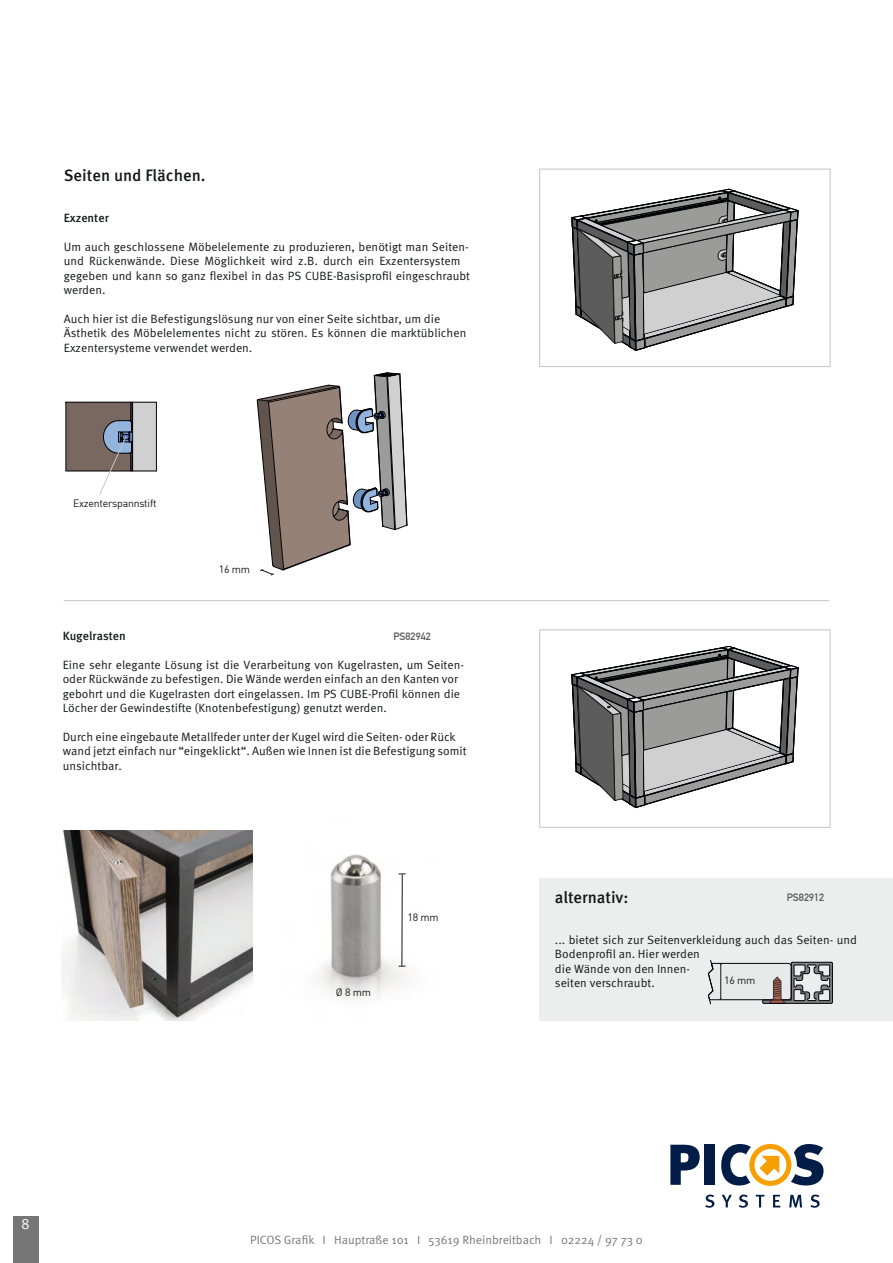
<style>
.page{position:relative;width:893px;height:1263px;background:#fff}
.page>*{position:absolute;margin:0;border:0;box-sizing:border-box;transform-origin:0 0}
.t1{font:500 16.5px "Meta Pro";color:#151616}
.t2{font:15px "Meta";color:#fff}
.t3{font:12px/14.4px "Meta Pro";color:#151616}
.t4{font:12px "Meta Pro";color:#757675}
.t5{font:500 12px "Meta Pro";color:#151616}
.t6{font:12px "Minion Pro";color:#151616}
.t7{font:10.5px "DIN";letter-spacing:-.02em;color:#151616}
.t8{font:700 10.5px "DIN Alternate";color:#5b5b5b}
</style>
<div class="page">
<svg style="left:670px;top:1145px;width:30px;height:40px"></svg>
<div style="left:704px;top:1145px;width:11px;height:40px;background:#001c47"></div>
<svg style="left:705px;top:1194px;width:9px;height:14px"></svg>
<svg style="left:722px;top:1195px;width:10px;height:12px"></svg>
<svg style="left:739px;top:1194px;width:9px;height:14px"></svg>
<svg style="left:756px;top:1195px;width:9px;height:12px"></svg>
<svg style="left:773px;top:1195px;width:7px;height:12px"></svg>
<svg style="left:789px;top:1195px;width:13px;height:12px"></svg>
<svg style="left:810px;top:1194px;width:10px;height:14px"></svg>
<svg style="left:721px;top:1144px;width:102px;height:42px"></svg>
<div style="left:13px;top:1216px;width:25px;height:47px;background:#757675"></div>
<div style="left:539px;top:169px;width:291px;height:198px;border:1px solid #c5c5c5"></div>
<svg style="left:572px;top:189px;width:227px;height:162px"></svg>
<hr style="left:64px;top:600px;width:765px;height:1px;background:#c5c5c5">
<div style="left:539px;top:878px;width:354px;height:143px;background:#eceded"></div>
<div style="left:539px;top:630px;width:291px;height:197px;border:1px solid #c5c5c5"></div>
<svg style="left:572px;top:646px;width:227px;height:162px"></svg>
<img style="left:61px;top:830px;width:192px;height:191px">
<img style="left:318px;top:854px;width:89px;height:146px">
<hr style="left:401px;top:874px;width:2px;height:92px;background:#151616">
<svg style="left:66px;top:402px;width:91px;height:93px"></svg>
<svg style="left:257px;top:373px;width:151px;height:203px"></svg>
<svg style="left:708px;top:960px;width:125px;height:44px"></svg>
<h1 class="t1" style="left:64px;top:165px;width:143px">Seiten und Flächen.</h1>
<p class="t5" style="left:64px;top:210px;width:47px">Exzenter</p>
<p class="t3" style="left:64px;top:240px;width:408px">Um auch geschlossene Möbelelemente zu produzieren, benötigt man Seiten&shy;und Rückenwände. Diese Möglichkeit wird z.B. durch ein Exzentersystem gegeben und kann so ganz flexibel in das PS CUBE-Basisprofil eingeschraubt werden.</p>
<p class="t3" style="left:64px;top:312px;width:404px">Auch hier ist die Befestigungslösung nur von einer Seite sichtbar, um die<br>Ästhetik des Möbelelementes nicht zu stören. Es können die marktüblichen<br>Exzentersysteme verwendet werden.</p>
<p class="t7" style="left:73px;top:497px;width:85px">Exzenterspannstift</p>
<p class="t7" style="left:219px;top:562px;width:33px">16 mm</p>
<p class="t5" style="left:63px;top:628px;width:65px">Kugelrasten</p>
<p class="t3" style="left:63px;top:658px;width:403px">Eine sehr elegante Lösung ist die Verarbeitung von Kugelrasten, um Seiten&shy;oder Rückwände zu befestigen. Die Wände werden einfach an den Kanten vor</p>
<p class="t8" style="left:393px;top:628px;width:39px">PS82942</p>
<p class="t6" style="left:430px;top:671px;width:6px">-</p>
<p class="t3" style="left:63px;top:687px;width:399px">gebohrt und die Kugelrasten dort eingelassen. Im PS CUBE-Profil können die<br>Löcher der Gewindestifte (Knotenbefestigung) genutzt werden.</p>
<p class="t3" style="left:63px;top:730px;width:395px">Durch eine eingebaute Metallfeder unter der Kugel wird die Seiten- oder Rück</p>
<p class="t6" style="left:430px;top:729px;width:6px">-</p>
<p class="t3" style="left:63px;top:744px;width:405px">wand jetzt einfach nur “eingeklickt“. Außen wie Innen ist die Befestigung somit unsichtbar.</p>
<p class="t7" style="left:336px;top:985px;width:36px">Ø 8 mm</p>
<p class="t7" style="left:408px;top:911px;width:33px">18 mm</p>
<h1 class="t1" style="left:555px;top:886px;width:75px">alternativ:</h1>
<p class="t3" style="left:555px;top:933px;width:304px">... bietet sich zur Seitenverkleidung auch das Seiten- und Bodenprofil an. Hier werden<br>die Wände von den Innen-<br>seiten verschraubt.</p>
<p class="t8" style="left:787px;top:889px;width:39px">PS82912</p>
<p class="t7" style="left:724px;top:974px;width:33px">16 mm</p>
<p class="t2" style="left:21px;top:1215px;width:10px">8</p>
<p class="t4" style="left:250px;top:1232px;width:394px">PICOS Grafik I Hauptraße 101 I 53619 Rheinbreitbach I 02224 / 97 73 0</p>
</div>
